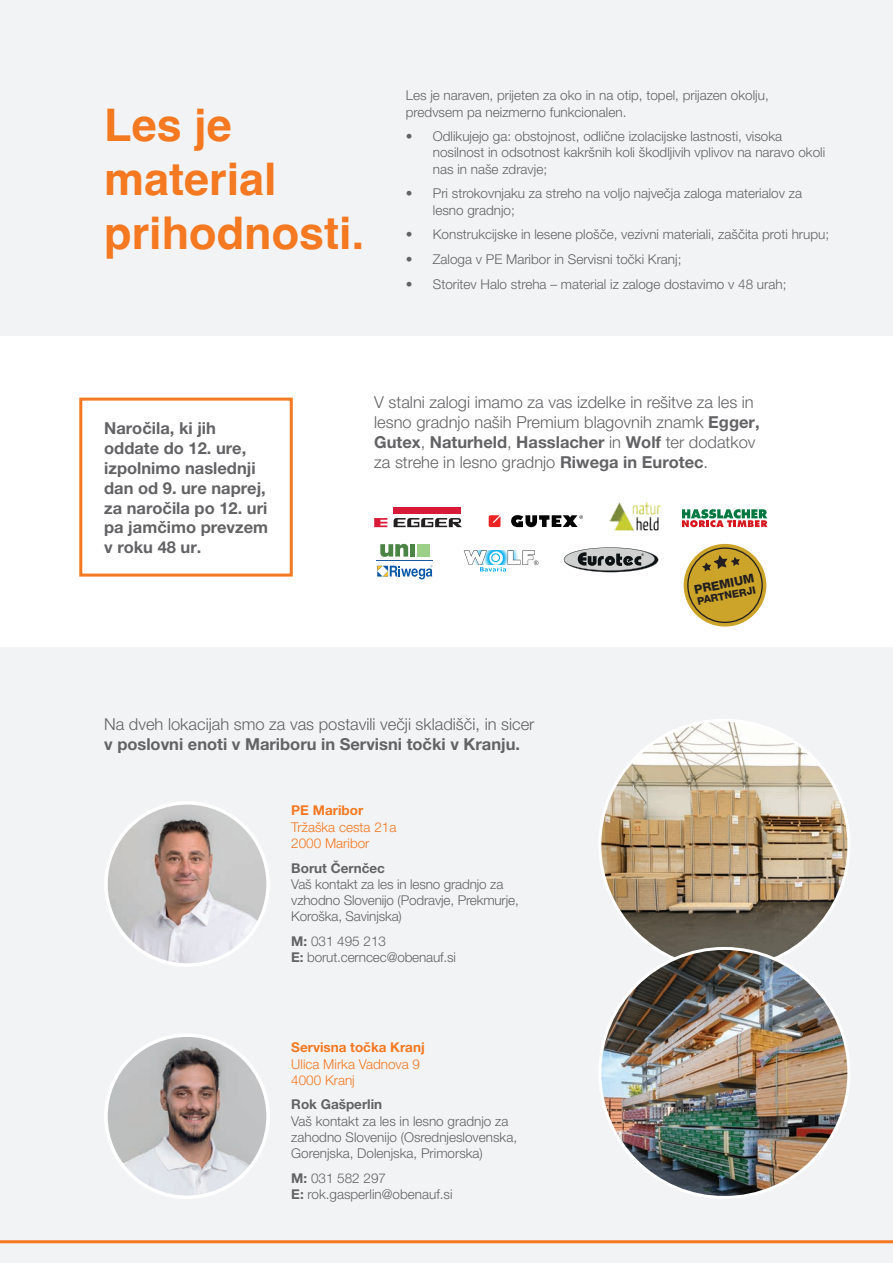
<style>
.page{position:relative;width:893px;height:1263px;background:#f2f3f4}
.page>*{position:absolute;margin:0;border:0;box-sizing:border-box;transform-origin:0 0}
.t1{font:700 45px/54px "Helvetica";color:#f47921}
.t2{font:300 16.5px/19.8px "Helvetica Neue LT Pro";color:#636366}
.t3{font:700 16.5px/19.8px "Helvetica Neue LT Pro";color:#636366}
.t4{font:300 13.5px/16.2px "Helvetica Neue LT Pro";color:#636366}
.t5{font:300 13.5px/16.2px "Helvetica Neue LT Pro";color:#f47921}
.t6{font:700 13.5px "Helvetica Neue LT Pro";color:#f47921}
.t7{font:700 13.5px "Helvetica Neue LT Pro";color:#636366}
.t8{font:800 12.15px "Helvetica Neue LT Pro";color:#231f20}
.t9{font:800 10.35px "Helvetica Neue LT Pro";color:#231f20}
.s1{font-weight:700}
</style>
<div class="page">
<svg style="left:0;top:646px;width:893px;height:598px"></svg>
<img style="left:106px;top:1035px;width:162px;height:162px;border-radius:81px">
<div style="left:104px;top:1033px;width:166px;height:166px;border:4px solid #fff;border-radius:50%"></div>
<img style="left:106px;top:803px;width:162px;height:162px;border-radius:81px">
<div style="left:104px;top:801px;width:166px;height:166px;border:4px solid #fff;border-radius:50%"></div>
<div style="left:0;top:336px;width:893px;height:310px;background:#fff"></div>
<img style="left:600px;top:720px;width:249px;height:249px;border-radius:124px">
<img style="left:600px;top:948px;width:249px;height:249px;border-radius:124px">
<div style="left:79px;top:398px;width:214px;height:179px;border:3px solid #f47921"></div>
<svg style="left:682px;top:509px;width:85px;height:18px"></svg>
<svg style="left:489px;top:515px;width:11px;height:12px"></svg>
<svg style="left:511px;top:515px;width:72px;height:12px"></svg>
<div style="left:394px;top:507px;width:67px;height:7px;background:#d91938"></div>
<svg style="left:374px;top:518px;width:13px;height:9px"></svg>
<svg style="left:394px;top:518px;width:68px;height:9px"></svg>
<svg style="left:464px;top:550px;width:74px;height:21px"></svg>
<img style="left:609px;top:502px;width:52px;height:28px">
<svg style="left:380px;top:544px;width:28px;height:13px"></svg>
<div style="left:410px;top:544px;width:5px;height:13px;background:#4c8446"></div>
<div style="left:418px;top:544px;width:12px;height:12px;background:#9ccf87"></div>
<hr style="left:376px;top:560px;width:57px;height:1px;background:#1c5ba1">
<svg style="left:377px;top:565px;width:55px;height:14px"></svg>
<svg style="left:564px;top:547px;width:94px;height:25px"></svg>
<div style="left:684px;top:544px;width:82px;height:82px;background:#cca42a;border-radius:50%"></div>
<div style="left:687px;top:547px;width:76px;height:76px;border:1px solid #231f20;border-radius:50%"></div>
<svg style="left:702px;top:555px;width:38px;height:16px"></svg>
<h1 class="t1" style="left:104px;top:103px;width:262px">Les je material prihodnosti.</h1>
<p class="t4" style="left:406px;top:87px;width:364px">Les je naraven, prijeten za oko in na otip, topel, prijazen okolju, predvsem pa neizmerno funkcionalen.</p>
<p class="t4" style="left:433px;top:128px;width:394px;text-indent:-27px">• Odlikujejo ga: obstojnost, odlične izolacijske lastnosti, visoka nosilnost in odsotnost kakršnih koli škodljivih vplivov na naravo okoli nas in naše zdravje;</p>
<p class="t4" style="left:433px;top:185px;width:371px;text-indent:-27px">• Pri strokovnjaku za streho na voljo največja zaloga materialov za lesno gradnjo;</p>
<p class="t4" style="left:406px;top:226px;width:425px">• Konstrukcijske in lesene plošče, vezivni materiali, zaščita proti hrupu;</p>
<p class="t4" style="left:406px;top:251px;width:277px">• Zaloga v PE Maribor in Servisni točki Kranj;</p>
<p class="t4" style="left:406px;top:275px;width:382px">• Storitev Halo streha – material iz zaloge dostavimo v 48 urah;</p>
<p class="t3" style="left:104px;top:418px;width:166px">Naročila, ki jih oddate do 12. ure, izpolnimo naslednji dan od 9. ure naprej, za naročila po 12. uri pa jamčimo prevzem v roku 48 ur.</p>
<p class="t2" style="left:374px;top:392px;width:387px">V stalni zalogi imamo za vas izdelke in rešitve za les in lesno gradnjo naših Premium blagovnih znamk <span class="s1">Egger, Gutex</span>, <span class="s1">Naturheld</span>, <span class="s1">Hasslacher</span> in <span class="s1">Wolf</span> ter dodatkov za strehe in lesno gradnjo <span class="s1">Riwega in Eurotec</span>.</p>
<p class="t8" style="left:693px;top:582px;width:62px;rotate:-11deg">PREMIUM</p>
<p class="t9" style="left:696px;top:595px;width:61px;rotate:-11deg">PARTNERJI</p>
<p class="t2" style="left:104px;top:714px;width:432px">Na dveh lokacijah smo za vas postavili večji skladišči, in sicer</p>
<p class="t3" style="left:104px;top:734px;width:417px">v poslovni enoti v Mariboru in Servisni točki v Kranju.</p>
<p class="t6" style="left:291px;top:802px;width:73px">PE Maribor</p>
<p class="t5" style="left:291px;top:818px;width:107px">Tržaška cesta 21a<br>2000 Maribor</p>
<p class="t7" style="left:291px;top:859px;width:95px">Borut Černčec</p>
<p class="t4" style="left:291px;top:875px;width:229px">Vaš kontakt za les in lesno gradnjo za vzhodno Slovenijo (Podravje, Prekmurje,<br>Koroška, Savinjska)</p>
<p class="t4" style="left:291px;top:933px;width:166px"><span class="s1">M:</span> 031 495 213<br><span class="s1">E:</span> borut.cerncec@obenauf.si</p>
<p class="t6" style="left:291px;top:1039px;width:135px">Servisna točka Kranj</p>
<p class="t5" style="left:291px;top:1055px;width:130px">Ulica Mirka Vadnova 9<br>4000 Kranj</p>
<p class="t7" style="left:291px;top:1096px;width:92px">Rok Gašperlin</p>
<p class="t4" style="left:291px;top:1112px;width:227px">Vaš kontakt za les in lesno gradnjo za zahodno Slovenijo (Osrednjeslovenska,<br>Gorenjska, Dolenjska, Primorska)</p>
<p class="t4" style="left:291px;top:1169px;width:163px"><span class="s1">M:</span> 031 582 297<br><span class="s1">E:</span> rok.gasperlin@obenauf.si</p>
</div>
